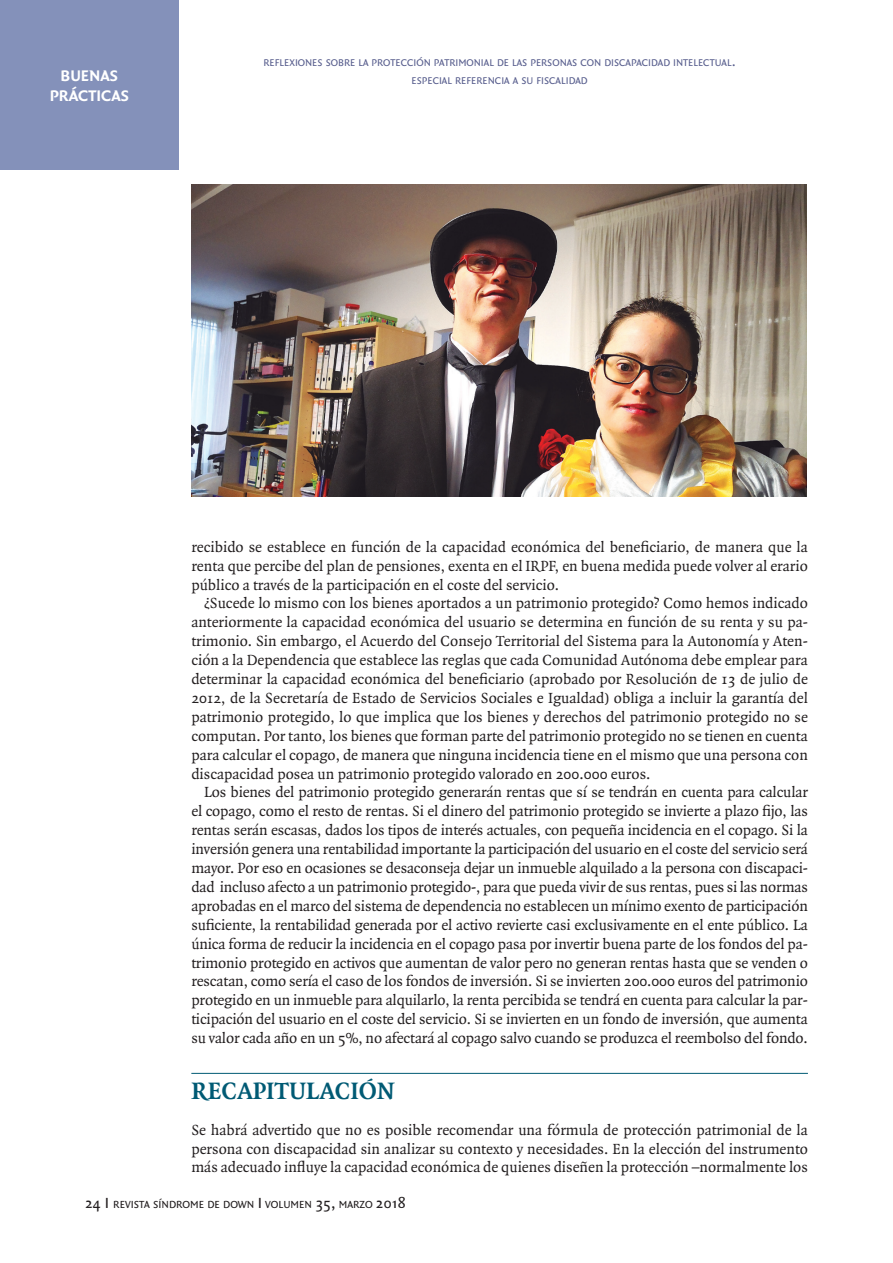
<style>
.page{position:relative;width:893px;height:1263px;background:#fff}
.page>*{position:absolute;margin:0;border:0;box-sizing:border-box;transform-origin:0 0}
.Título_1{font:700 25.5px "Quadraat";color:#005a74}
.t1{font:700 16.5px/19.8px "Quadraat Sans";color:#fff;text-align:center}
.Normal_sin_meter{font:15.75px/18.9px "Quadraat";color:#231f20;text-align:justify}
.t2{font:10.95px "Quadraat Sans";color:#231f20}
.Titulito{font:10.5px "Quadraat Sans";color:#595f8e}
.s1{font-size:15px}
.s2{font-size:15.75px}
</style>
<div class="page">
<div style="left:0;top:0;width:179px;height:170px;background:#8491ba"></div>
<hr style="left:191px;top:1073px;width:617px;height:1px;background:#005a74">
<img style="left:191px;top:185px;width:615px;height:311px">
<p class="t1" style="left:50px;top:66px;width:81px">BUENAS<br>PRÁCTICAS</p>
<p class="Titulito" style="left:264px;top:56px;width:474px">REFLEXIONES SOBRE LA PROTECCIÓN PATRIMONIAL DE LAS PERSONAS CON DISCAPACIDAD INTELECTUAL<span class="s1">.</span></p>
<p class="Titulito" style="left:412px;top:74px;width:178px">ESPECIAL REFERENCIA A SU FISCALIDAD</p>
<p class="Normal_sin_meter" style="left:191px;top:538px;width:618px">recibido se establece en función de la capacidad económica del beneficiario, de manera que la renta que percibe del plan de pensiones, exenta en el IRPF, en buena medida puede volver al erario público a través de la participación en el coste del servicio.</p>
<p class="Normal_sin_meter" style="left:191px;top:594px;width:618px;text-indent:13px">¿Sucede lo mismo con los bienes aportados a un patrimonio protegido? Como hemos indicado anteriormente la capacidad económica del usuario se determina en función de su renta y su pa&shy;trimonio. Sin embargo, el Acuerdo del Consejo Territorial del Sistema para la Autonomía y Aten&shy;ción a la Dependencia que establece las reglas que cada Comunidad Autónoma debe emplear para determinar la capacidad económica del beneficiario (aprobado por Resolución de 13 de julio de 2012, de la Secretaría de Estado de Servicios Sociales e Igualdad) obliga a incluir la garantía del patrimonio protegido, lo que implica que los bienes y derechos del patrimonio protegido no se computan. Por tanto, los bienes que forman parte del patrimonio protegido no se tienen en cuenta para calcular el copago, de manera que ninguna incidencia tiene en el mismo que una persona con discapacidad posea un patrimonio protegido valorado en 200.000 euros.</p>
<p class="Normal_sin_meter" style="left:191px;top:783px;width:618px;text-indent:13px">Los bienes del patrimonio protegido generarán rentas que sí se tendrán en cuenta para calcular el copago, como el resto de rentas. Si el dinero del patrimonio protegido se invierte a plazo fijo, las rentas serán escasas, dados los tipos de interés actuales, con pequeña incidencia en el copago. Si la inversión genera una rentabilidad importante la participación del usuario en el coste del servicio será mayor. Por eso en ocasiones se desaconseja dejar un inmueble alquilado a la persona con discapaci&shy;dad incluso afecto a un patrimonio protegido-, para que pueda vivir de sus rentas, pues si las normas aprobadas en el marco del sistema de dependencia no establecen un mínimo exento de participación suficiente, la rentabilidad generada por el activo revierte casi exclusivamente en el ente público. La única forma de reducir la incidencia en el copago pasa por invertir buena parte de los fondos del pa&shy;trimonio protegido en activos que aumentan de valor pero no generan rentas hasta que se venden o rescatan, como sería el caso de los fondos de inversión. Si se invierten 200.000 euros del patrimonio protegido en un inmueble para alquilarlo, la renta percibida se tendrá en cuenta para calcular la par&shy;ticipación del usuario en el coste del servicio. Si se invierten en un fondo de inversión, que aumenta su valor cada año en un 5%, no afectará al copago salvo cuando se produzca el reembolso del fondo.</p>
<p class="Título_1" style="left:191px;top:1078px;width:205px">RECAPITULACIÓN</p>
<p class="Normal_sin_meter" style="left:191px;top:1121px;width:618px">Se habrá advertido que no es posible recomendar una fórmula de protección patrimonial de la persona con discapacidad sin analizar su contexto y necesidades. En la elección del instrumento más adecuado influye la capacidad económica de quienes diseñen la protección –normalmente los</p>
<p class="t2" style="left:85px;top:1198px;width:322px"><span class="s2">24</span> <span class="s2">I</span> REVISTA SÍNDROME DE DOWN <span class="s2">I</span> VOLUMEN <span class="s2">35,</span> MARZO <span class="s2">2018</span></p>
</div>
